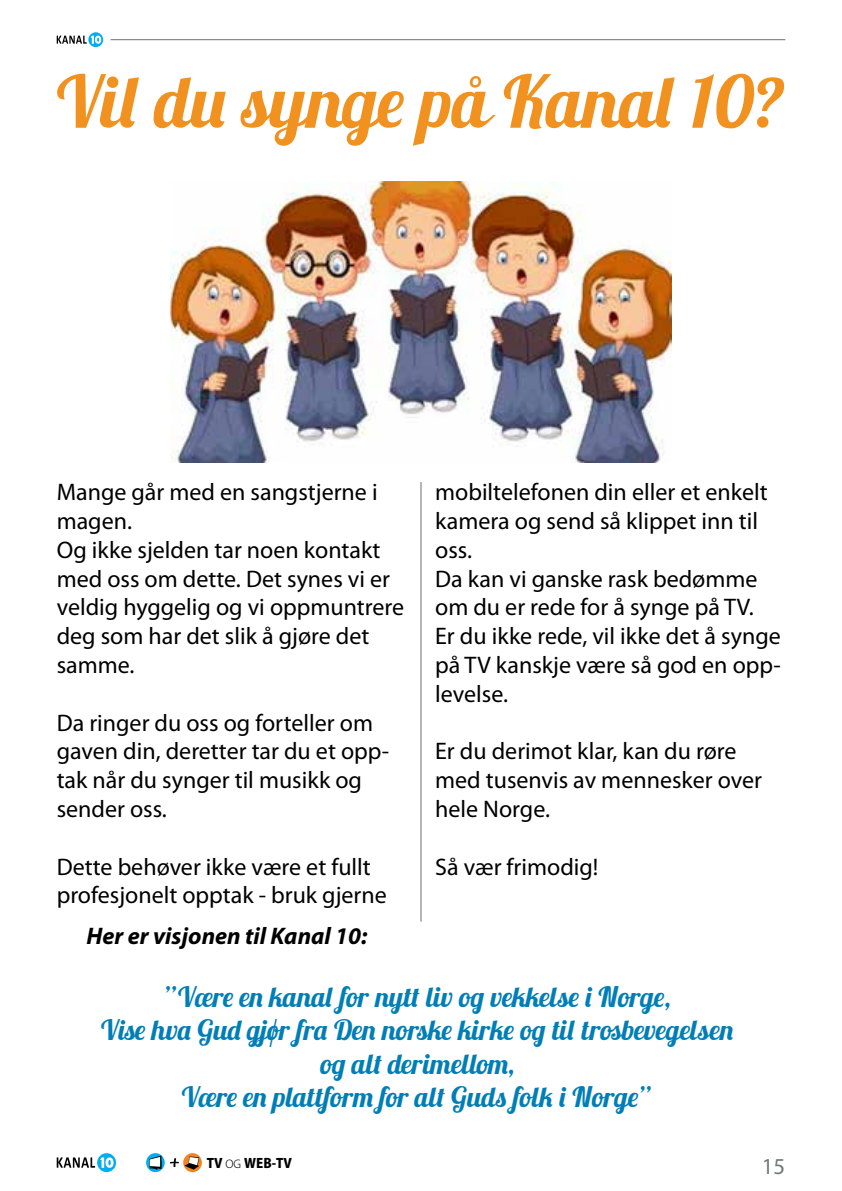
<style>
.page{position:relative;width:842px;height:1191px;background:#fff}
.page>*{position:absolute;margin:0;border:0;box-sizing:border-box;transform-origin:0 0}
.t1{font:72px "Lobster 1.3";letter-spacing:.025em;color:#f19220}
.t2{font:32px "Myriad Arabic";color:#757779}
.t3{font:28px/33.6px "Lobster 1.3";color:#007eb7;text-align:center}
.t4{font:24px/28.8px "Myriad Pro";color:#000}
.t5{font:italic 700 24px "Myriad Pro";color:#000}
.t6{font:800 13px "Koz Go Pro";color:#000}
.s1{font-weight:300;font-size:11px}
</style>
<div class="page">
<svg style="left:97px;top:1153px;width:19px;height:19px"></svg>
<svg style="left:57px;top:1157px;width:57px;height:10px"></svg>
<svg style="left:183px;top:1153px;width:19px;height:19px"></svg>
<svg style="left:146px;top:1153px;width:19px;height:19px"></svg>
<svg style="left:149px;top:1155px;width:13px;height:14px"></svg>
<svg style="left:170px;top:1156px;width:29px;height:13px"></svg>
<hr style="left:111px;top:39px;width:674px;height:1px;background:#6d6e71">
<svg style="left:88px;top:32px;width:15px;height:15px"></svg>
<svg style="left:57px;top:36px;width:44px;height:8px"></svg>
<img style="left:170px;top:181px;width:502px;height:281px">
<hr style="left:420px;top:482px;width:1px;height:439px;background:#6d6e71">
<h1 class="t1" style="left:57px;top:56px;width:730px">Vil du synge på Kanal 10?</h1>
<p class="t4" style="left:57px;top:478px;width:349px">Mange går med en sangstjerne i magen.<br>Og ikke sjelden tar noen kontakt med oss om dette. Det synes vi er veldig hyggelig og vi oppmuntrere deg som har det slik å gjøre det samme.</p>
<p class="t4" style="left:57px;top:708px;width:334px">Da ringer du oss og forteller om gaven din, deretter tar du et opp&shy;tak når du synger til musikk og sender oss.</p>
<p class="t4" style="left:57px;top:852px;width:332px">Dette behøver ikke være et fullt profesjonelt opptak - bruk gjerne</p>
<p class="t4" style="left:435px;top:478px;width:347px">mobiltelefonen din eller et enkelt kamera og send så klippet inn til oss.<br>Da kan vi ganske rask bedømme om du er rede for å synge på TV.<br>Er du ikke rede, vil ikke det å synge på TV kanskje være så god en opp&shy;levelse.</p>
<p class="t4" style="left:435px;top:737px;width:328px">Er du derimot klar, kan du røre med tusenvis av mennesker over hele Norge.</p>
<p class="t4" style="left:435px;top:852px;width:165px">Så vær frimodig!</p>
<p class="t5" style="left:86px;top:922px;width:283px">Her er visjonen til Kanal 10:</p>
<p class="t3" style="left:101px;top:979px;width:634px">”Være en kanal for nytt liv og vekkelse i Norge,<br>Vise hva Gud gjør fra Den norske kirke og til trosbevegelsen og alt derimellom,<br>Være en plattform for alt Guds folk i Norge”</p>
<p class="t6" style="left:207px;top:1154px;width:86px">TV <span class="s1">OG</span> WEB-TV</p>
<h2 class="t2" style="left:762px;top:1143px;width:25px">15</h2>
</div>
